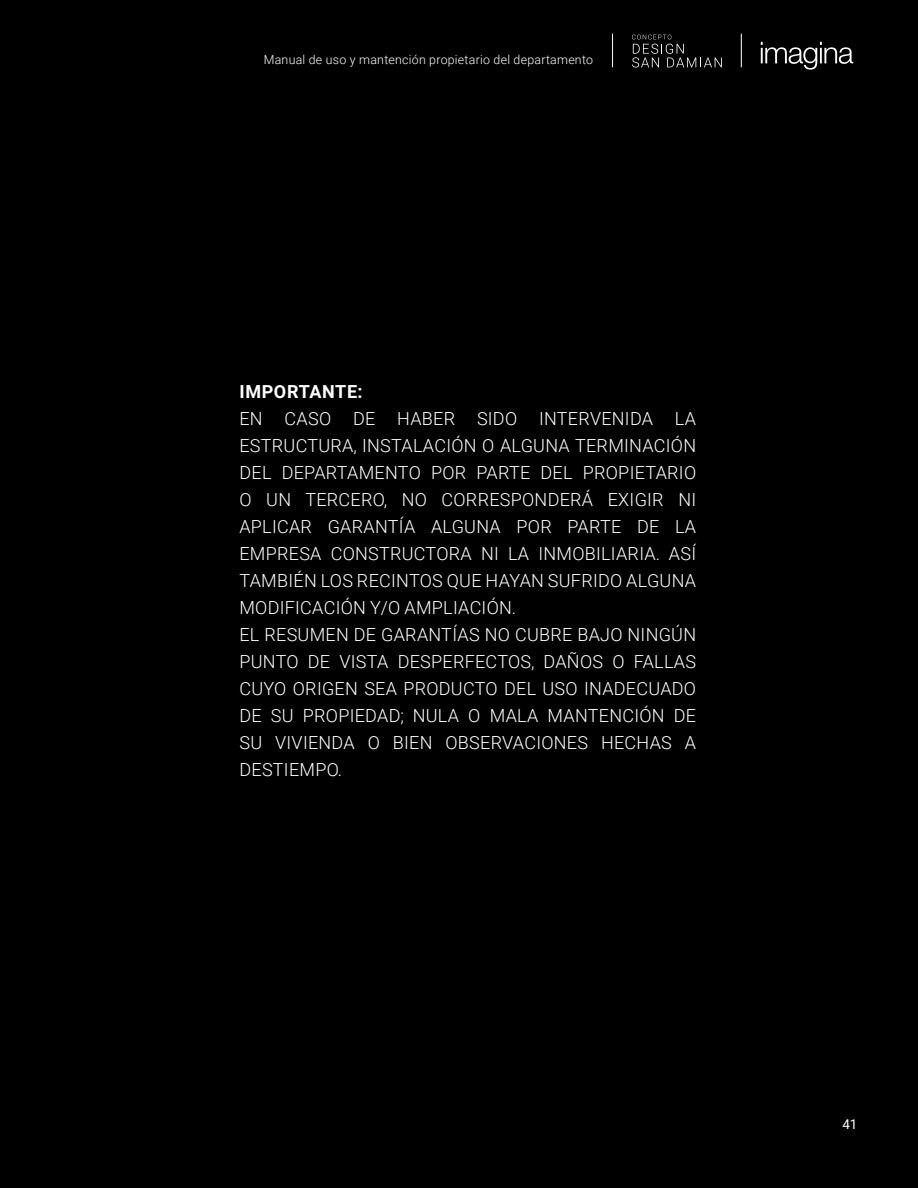
<style>
.page{position:relative;width:918px;height:1188px;background:#000}
.page>*{position:absolute;margin:0;border:0;box-sizing:border-box;transform-origin:0 0}
.t1{font:300 18px/27px "Roboto";letter-spacing:.015em;color:#fff}
.t2{font:700 18px "Roboto";letter-spacing:.035em;color:#fff}
.t3{font:13.5px "Roboto";color:#fff}
.t4{font:300 12.3px "Roboto";letter-spacing:.02em;color:#fff}
</style>
<div class="page">
<svg style="left:761px;top:42px;width:92px;height:28px"></svg>
<hr style="left:741px;top:34px;width:1px;height:33px;background:#fff">
<hr style="left:612px;top:34px;width:1px;height:33px;background:#fff">
<svg style="left:632px;top:35px;width:90px;height:33px"></svg>
<p class="t4" style="left:264px;top:51px;width:331px">Manual de uso y mantención propietario del departamento</p>
<p class="t2" style="left:239px;top:379px;width:125px">IMPORTANTE:</p>
<p class="t1" style="left:239px;top:405px;width:458px">EN CASO DE HABER SIDO INTERVENIDA LA ESTRUCTURA, INSTALACIÓN O ALGUNA TERMINACIÓN DEL DEPARTAMENTO POR PARTE DEL PROPIETARIO O UN TERCERO, NO CORRESPONDERÁ EXIGIR NI APLICAR GARANTÍA ALGUNA POR PARTE DE LA EMPRESA CONSTRUCTORA NI LA INMOBILIARIA. ASÍ TAMBIÉN LOS RECINTOS QUE HAYAN SUFRIDO ALGUNA MODIFICACIÓN Y/O AMPLIACIÓN.<br>EL RESUMEN DE GARANTÍAS NO CUBRE BAJO NINGÚN PUNTO DE VISTA DESPERFECTOS, DAÑOS O FALLAS CUYO ORIGEN SEA PRODUCTO DEL USO INADECUADO DE SU PROPIEDAD; NULA O MALA MANTENCIÓN DE SU VIVIENDA O BIEN OBSERVACIONES HECHAS A DESTIEMPO.</p>
<p class="t3" style="left:842px;top:1114px;width:17px">41</p>
</div>
